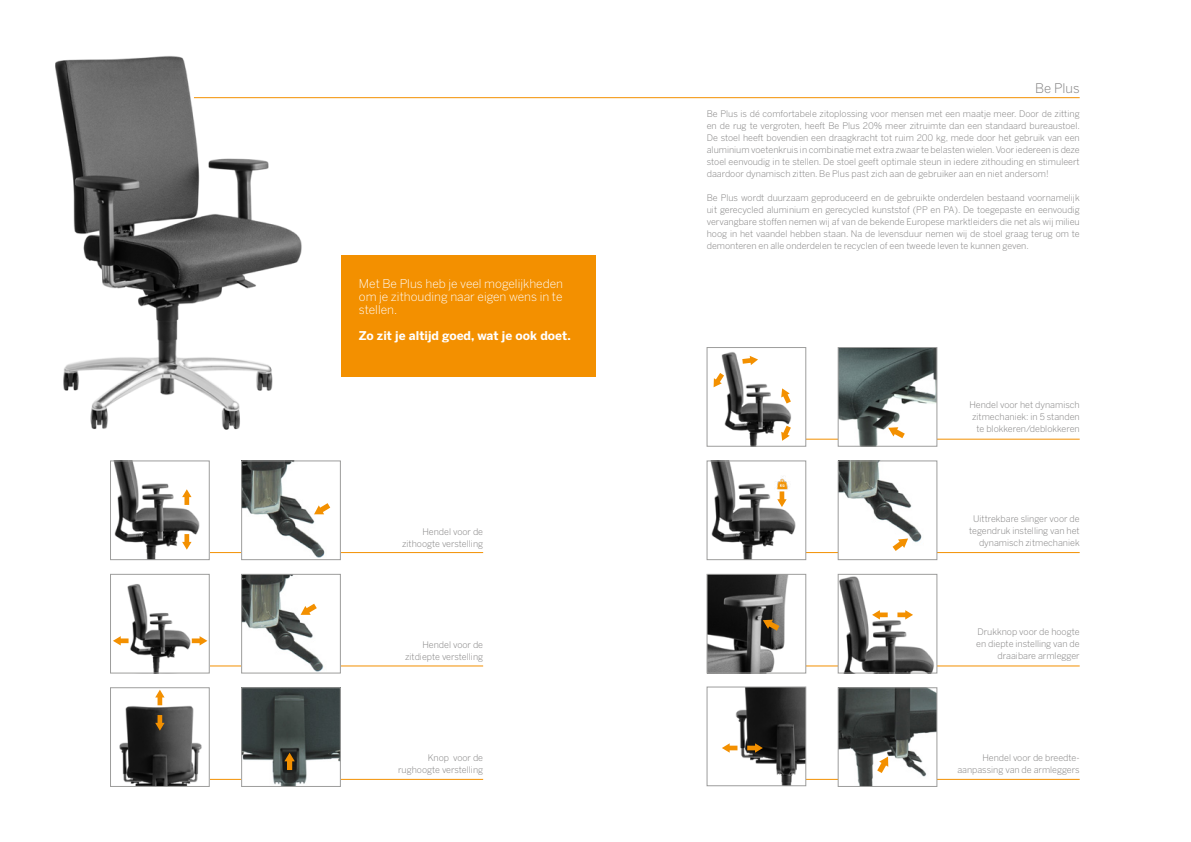
<style>
.page{position:relative;width:1191px;height:842px;background:#fff}
.page>*{position:absolute;margin:0;border:0;box-sizing:border-box;transform-origin:0 0}
.t1{font:300 13.2px "Benton Sans";color:#7c7b7b}
.t2{font:300 12px/13px "Benton Sans";color:#fff;text-align:justify}
.t3{font:700 12px "Benton Sans";color:#fff}
.t4{font:300 9px/12px "Benton Sans";color:#7c7b7b;text-align:right}
</style>
<div class="page">
<img style="left:55px;top:56px;width:293px;height:374px">
<hr style="left:194px;top:97px;width:885px;height:1px;background:#f39000">
<hr style="left:187px;top:552px;width:296px;height:1px;background:#f39000">
<hr style="left:187px;top:666px;width:296px;height:1px;background:#f39000">
<hr style="left:187px;top:779px;width:296px;height:1px;background:#f39000">
<img style="left:243px;top:463px;width:96px;height:95px">
<div style="left:241px;top:461px;width:100px;height:99px;border:1px solid #9d9d9c"></div>
<img style="left:114px;top:463px;width:93px;height:95px">
<div style="left:110px;top:461px;width:99px;height:99px;border:1px solid #9d9d9c"></div>
<img style="left:120px;top:584px;width:87px;height:87px">
<div style="left:110px;top:574px;width:99px;height:99px;border:1px solid #9d9d9c"></div>
<img style="left:243px;top:689px;width:96px;height:96px">
<div style="left:241px;top:687px;width:100px;height:100px;border:1px solid #9d9d9c"></div>
<img style="left:119px;top:689px;width:88px;height:96px">
<div style="left:110px;top:687px;width:99px;height:100px;border:1px solid #9d9d9c"></div>
<hr style="left:783px;top:552px;width:296px;height:1px;background:#f39000">
<hr style="left:783px;top:779px;width:296px;height:1px;background:#f39000">
<hr style="left:783px;top:666px;width:296px;height:1px;background:#f39000">
<img style="left:709px;top:576px;width:95px;height:95px">
<div style="left:707px;top:574px;width:99px;height:99px;border:1px solid #9d9d9c"></div>
<img style="left:840px;top:689px;width:95px;height:96px">
<div style="left:838px;top:687px;width:99px;height:100px;border:1px solid #9d9d9c"></div>
<hr style="left:783px;top:439px;width:296px;height:1px;background:#f39000">
<img style="left:840px;top:349px;width:95px;height:95px">
<div style="left:838px;top:347px;width:99px;height:99px;border:1px solid #9d9d9c"></div>
<div style="left:341px;top:255px;width:254px;height:122px;background:#f39000"></div>
<img style="left:713px;top:352px;width:91px;height:92px">
<div style="left:707px;top:347px;width:99px;height:99px;border:1px solid #9d9d9c"></div>
<svg style="left:314px;top:503px;width:16px;height:11px"></svg>
<svg style="left:182px;top:534px;width:9px;height:16px"></svg>
<svg style="left:182px;top:489px;width:9px;height:16px"></svg>
<svg style="left:192px;top:636px;width:15px;height:9px"></svg>
<svg style="left:113px;top:636px;width:16px;height:9px"></svg>
<svg style="left:155px;top:715px;width:10px;height:16px"></svg>
<svg style="left:155px;top:690px;width:10px;height:15px"></svg>
<img style="left:243px;top:576px;width:96px;height:95px">
<div style="left:241px;top:574px;width:100px;height:99px;border:1px solid #9d9d9c"></div>
<svg style="left:300px;top:604px;width:17px;height:11px"></svg>
<svg style="left:284px;top:753px;width:11px;height:17px"></svg>
<svg style="left:888px;top:427px;width:16px;height:11px"></svg>
<svg style="left:781px;top:426px;width:10px;height:15px"></svg>
<svg style="left:781px;top:388px;width:10px;height:15px"></svg>
<svg style="left:742px;top:356px;width:16px;height:9px"></svg>
<svg style="left:713px;top:373px;width:11px;height:14px"></svg>
<img style="left:711px;top:463px;width:93px;height:95px">
<div style="left:707px;top:461px;width:99px;height:99px;border:1px solid #9d9d9c"></div>
<svg style="left:777px;top:491px;width:9px;height:16px"></svg>
<img style="left:774px;top:475px;width:16px;height:16px">
<img style="left:840px;top:463px;width:95px;height:90px">
<div style="left:838px;top:461px;width:99px;height:99px;border:1px solid #9d9d9c"></div>
<svg style="left:892px;top:538px;width:16px;height:13px"></svg>
<svg style="left:763px;top:620px;width:16px;height:11px"></svg>
<img style="left:840px;top:576px;width:95px;height:95px">
<div style="left:838px;top:574px;width:99px;height:99px;border:1px solid #9d9d9c"></div>
<svg style="left:872px;top:610px;width:15px;height:9px"></svg>
<svg style="left:897px;top:610px;width:16px;height:9px"></svg>
<img style="left:735px;top:689px;width:69px;height:95px">
<div style="left:707px;top:687px;width:99px;height:99px;border:1px solid #9d9d9c"></div>
<svg style="left:747px;top:743px;width:16px;height:10px"></svg>
<svg style="left:722px;top:743px;width:15px;height:10px"></svg>
<svg style="left:877px;top:757px;width:11px;height:16px"></svg>
<h2 class="t2" style="left:359px;top:277px;width:206px">Met Be Plus heb je veel mogelijkheden om je zithouding naar eigen wens in te stellen.</h2>
<h2 class="t3" style="left:359px;top:329px;width:213px">Zo zit je altijd goed, wat je ook doet.</h2>
<p class="t4" style="left:402px;top:525px;width:83px">Hendel voor de zithoogte verstelling</p>
<p class="t4" style="left:405px;top:639px;width:80px">Hendel voor de zitdiepte verstelling</p>
<p class="t4" style="left:398px;top:751px;width:87px">Knop voor de rughoogte verstelling</p>
<h1 class="t1" style="left:1035px;top:80px;width:46px">Be Plus</h1>
<p class="t4" style="left:707px;top:108px;width:374px;text-align:justify">Be Plus is dé comfortabele zitoplossing voor mensen met een maatje meer. Door de zitting en de rug te vergroten, heeft Be Plus 20% meer zitruimte dan een standaard bureaustoel.<br>De stoel heeft bovendien een draagkracht tot ruim 200 kg, mede door het gebruik van een aluminium voetenkruis in combinatie met extra zwaar te belasten wielen. Voor iedereen is deze stoel eenvoudig in te stellen. De stoel geeft optimale steun in iedere zithouding en stimuleert daardoor dynamisch zitten. Be Plus past zich aan de gebruiker aan en niet andersom!</p>
<p class="t4" style="left:707px;top:192px;width:374px;text-align:justify">Be Plus wordt duurzaam geproduceerd en de gebruikte onderdelen bestaand voornamelijk uit gerecycled aluminium en gerecycled kunststof (PP en PA). De toegepaste en eenvoudig vervangbare stoffen nemen wij af van de bekende Europese marktleiders die net als wij milieu hoog in het vaandel hebben staan. Na de levensduur nemen wij de stoel graag terug om te demonteren en alle onderdelen te recyclen of een tweede leven te kunnen geven.</p>
<p class="t4" style="left:969px;top:399px;width:112px">Hendel voor het dynamisch zitmechaniek: in 5 standen te blokkeren/deblokkeren</p>
<p class="t4" style="left:969px;top:512px;width:112px">Uittrekbare slinger voor de tegendruk instelling van het dynamisch zitmechaniek</p>
<p class="t4" style="left:976px;top:626px;width:105px">Drukknop voor de hoogte en diepte instelling van de draaibare armlegger</p>
<p class="t4" style="left:957px;top:752px;width:124px">Hendel voor de breedte&shy;aanpassing van de armleggers</p>
</div>
